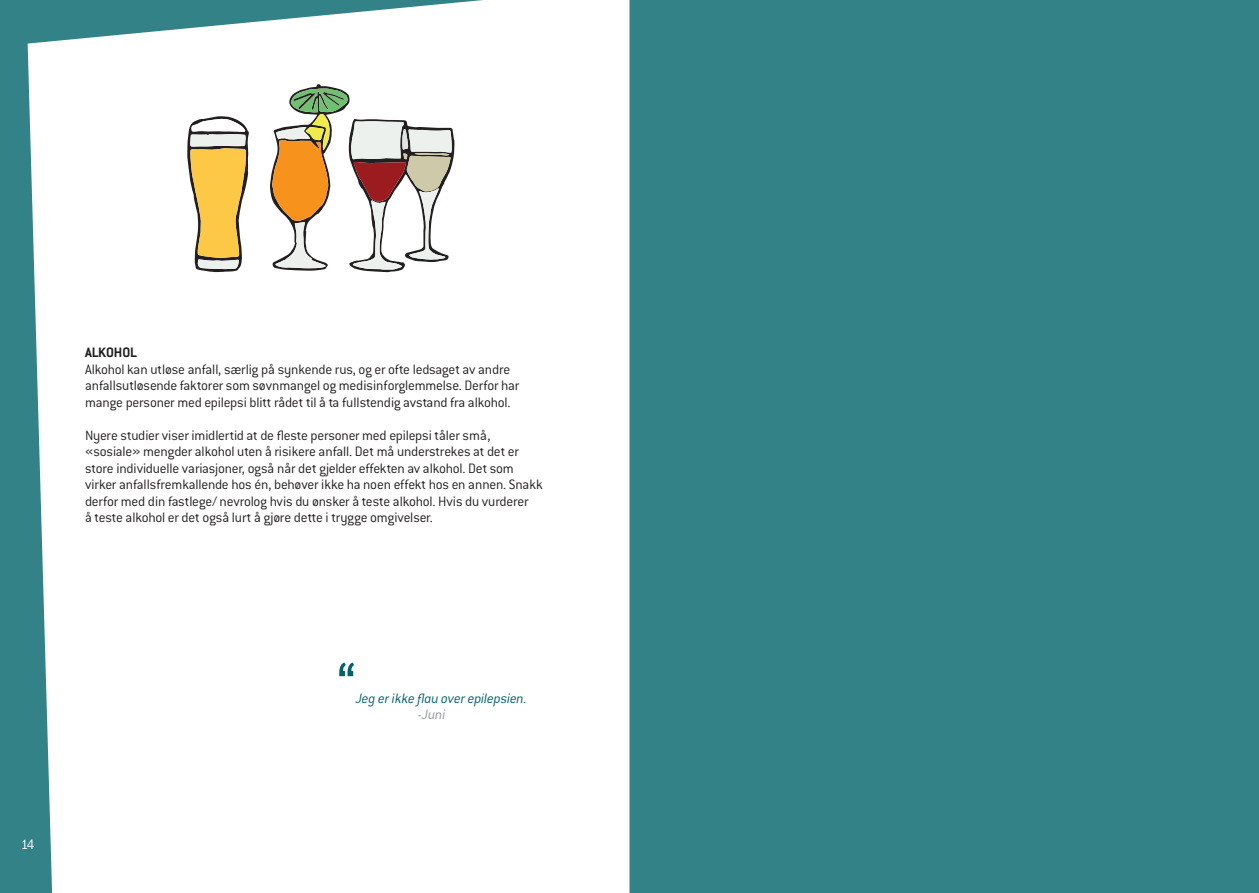
<style>
.page{position:relative;width:1259px;height:893px;background:#338288}
.page>*{position:absolute;margin:0;border:0;box-sizing:border-box;transform-origin:0 0}
.Epi_stor_forside_hvi{font:500 60px "Conduit ITC";color:#00636b}
.Epi_Brød{font:300 15px/16.5px "Conduit ITC";letter-spacing:-.015em;color:#231f20}
.Epi_stor_forside_hvi-2{font:italic 300 15px "Conduit ITC";letter-spacing:-.015em;color:#00636b}
.Epi_sub{font:700 15px "Conduit ITC";letter-spacing:-.005em;color:#231f20}
.Pagina{font:italic 300 15px "Conduit ITC";color:#939598}
.Pagina-2{font:300 15px "Conduit ITC";color:#fff}
</style>
<div class="page">
<div style="left:28px;top:0;width:601px;height:893px;background:#fff"></div>
<svg style="left:187px;top:116px;width:62px;height:156px;background:#dbc181"></svg>
<svg style="left:270px;top:84px;width:185px;height:189px;background:#dacdbc"></svg>
<p class="Epi_sub" style="left:85px;top:344px;width:53px">ALKOHOL</p>
<p class="Epi_Brød" style="left:85px;top:361px;width:436px">Alkohol kan utløse anfall, særlig på synkende rus, og er ofte ledsaget av andre anfallsutløsende faktorer som søvnmangel og medisinforglemmelse. Derfor har mange personer med epilepsi blitt rådet til å ta fullstendig avstand fra alkohol.</p>
<p class="Epi_Brød" style="left:85px;top:427px;width:459px">Nyere studier viser imidlertid at de fleste personer med epilepsi tåler små, «sosiale» mengder alkohol uten å risikere anfall. Det må understrekes at det er store individuelle variasjoner, også når det gjelder effekten av alkohol. Det som virker anfallsfremkallende hos én, behøver ikke ha noen effekt hos en annen. Snakk derfor med din fastlege/ nevrolog hvis du ønsker å teste alkohol. Hvis du vurderer<br>å teste alkohol er det også lurt å gjøre dette i trygge omgivelser.</p>
<p class="Pagina-2" style="left:21px;top:836px;width:15px">14</p>
<p class="Epi_stor_forside_hvi" style="left:337px;top:650px;width:20px">“</p>
<p class="Epi_stor_forside_hvi-2" style="left:356px;top:690px;width:173px">Jeg er ikke flau over epilepsien.</p>
<p class="Pagina" style="left:418px;top:707px;width:29px">-Juni</p>
</div>
